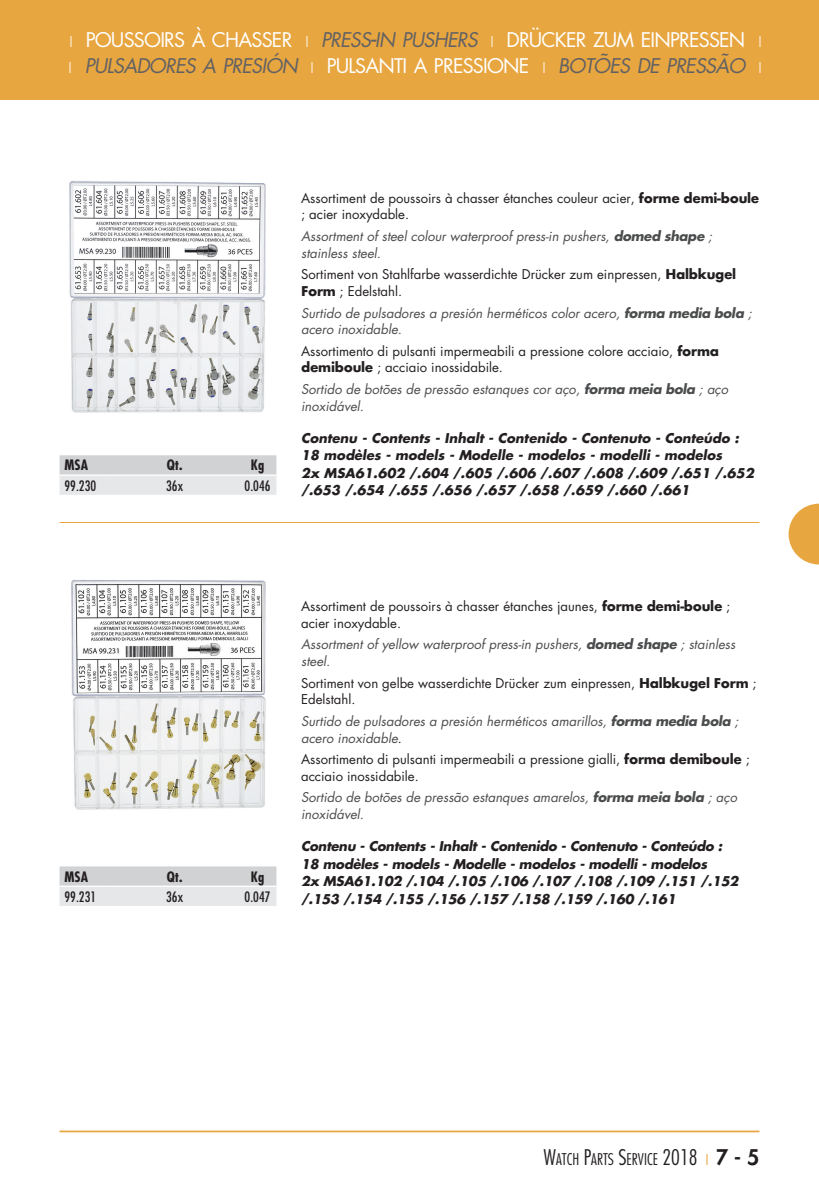
<style>
.page{position:relative;width:819px;height:1191px;background:#fff}
.page>*{position:absolute;margin:0;border:0;box-sizing:border-box;transform-origin:0 0}
.t1{font:19.6px/26.2px "Futura";letter-spacing:-.04em;color:#fff}
.t2{font:300 condensed 15.75px "Futura";color:#231f20}
.t3{font:condensed 14px "Futura";color:#231f20}
.t4{font:700 condensed 14px "Futura";color:#231f20}
.t5{font:13.12px/16.6px "Futura";color:#231f20}
.t6{font:italic 13.12px/16.6px "Futura";color:#4b4c4d}
.t7{font:italic 700 13.12px/17.5px "Futura";letter-spacing:-.01em;color:#231f20}
.s1{font-style:italic;color:#616164}
.s2{font-style:italic;font-size:26.25px;color:#616164}
.s3{font-weight:700}
.s4{font-style:normal;color:#231f20}
.s5{font-size:21px}
.s6{font-weight:800;font-stretch:normal;font-size:21px}
</style>
<div class="page">
<hr style="left:60px;top:1130px;width:699px;height:2px;background:#e8a640">
<div style="left:0;top:0;width:819px;height:99px;background:#e8a640"></div>
<svg style="left:788px;top:504px;width:31px;height:60px"></svg>
<hr style="left:60px;top:522px;width:699px;height:1px;background:#e8a640">
<svg style="left:60px;top:866px;width:216px;height:40px;background:#dcdddf"></svg>
<hr style="left:60px;top:885px;width:51px;height:2px;background:#fff">
<hr style="left:111px;top:885px;width:123px;height:2px;background:#fff">
<hr style="left:234px;top:885px;width:42px;height:2px;background:#fff">
<svg style="left:60px;top:455px;width:216px;height:40px;background:#dbdcde"></svg>
<hr style="left:60px;top:474px;width:51px;height:2px;background:#fff">
<hr style="left:111px;top:474px;width:123px;height:2px;background:#fff">
<hr style="left:234px;top:474px;width:42px;height:2px;background:#fff">
<img style="left:69px;top:181px;width:197px;height:232px">
<img style="left:71px;top:580px;width:195px;height:230px">
<h1 class="t1" style="left:85px;top:26px;width:662px">POUSSOIRS À CHASSER <span class="s1">PRESS</span><span class="s2">-</span><span class="s1">IN PUSHERS</span> DRÜCKER ZUM EINPRESSEN<br><span class="s1">PULSADORES A PRESIÓN</span> PULSANTI A PRESSIONE <span class="s1">BOTÕES DE PRESSÃO</span></h1>
<p class="t4" style="left:64px;top:456px;width:25px">MSA</p>
<p class="t4" style="left:167px;top:456px;width:17px">Qt.</p>
<p class="t4" style="left:251px;top:456px;width:15px">Kg</p>
<p class="t3" style="left:64px;top:477px;width:33px">99.230</p>
<p class="t3" style="left:166px;top:477px;width:19px">36x</p>
<p class="t3" style="left:244px;top:477px;width:27px">0.046</p>
<p class="t5" style="left:301px;top:189px;width:460px">Assortiment de poussoirs à chasser étanches couleur acier, <span class="s3">forme demi-boule </span>; acier inoxydable.</p>
<p class="t6" style="left:301px;top:228px;width:412px">Assortment of steel colour waterproof press-in pushers, <span class="s3">domed shape</span> ; stainless steel.</p>
<p class="t5" style="left:301px;top:266px;width:436px">Sortiment von Stahlfarbe wasserdichte Drücker zum einpressen, <span class="s3">Halbkugel<br>Form</span> ; Edelstahl.</p>
<p class="t6" style="left:301px;top:304px;width:452px">Surtido de pulsadores a presión herméticos color acero, <span class="s3">forma media bola</span> ; acero inoxidable.</p>
<p class="t5" style="left:301px;top:342px;width:419px">Assortimento di pulsanti impermeabili a pressione colore acciaio, <span class="s3">forma demiboule</span> ; acciaio inossidabile.</p>
<p class="t6" style="left:301px;top:380px;width:428px">Sortido de botões de pressão estanques cor aço, <span class="s3">forma meia bola</span> ; aço inoxidável.</p>
<p class="t7" style="left:301px;top:429px;width:454px">Contenu - Contents - Inhalt - Contenido - Contenuto - Conteúdo :<br>18 modèles - models - Modelle - modelos - modelli - modelos<br>2x MSA61.602 /.604 /.605 /.606 /.607 /.608 /.609 /.651 /.652 /.653 /.654 /.655 /.656 /.657 /.658 /.659 /.660 /.661</p>
<p class="t4" style="left:64px;top:867px;width:25px">MSA</p>
<p class="t4" style="left:167px;top:867px;width:17px">Qt.</p>
<p class="t4" style="left:251px;top:867px;width:15px">Kg</p>
<p class="t3" style="left:64px;top:888px;width:33px">99.231</p>
<p class="t3" style="left:166px;top:888px;width:19px">36x</p>
<p class="t3" style="left:244px;top:888px;width:27px">0.047</p>
<p class="t5" style="left:301px;top:598px;width:430px">Assortiment de poussoirs à chasser étanches jaunes, <span class="s3">forme demi-boule</span> ; acier inoxydable.</p>
<p class="t6" style="left:301px;top:636px;width:435px">Assortment of yellow waterproof press-in pushers, <span class="s3">domed shape</span> ; stainless steel.</p>
<p class="t5" style="left:301px;top:674px;width:457px">Sortiment von gelbe wasserdichte Drücker zum einpressen, <span class="s3">Halbkugel Form</span> ;<br>Edelstahl.</p>
<p class="t6" style="left:301px;top:712px;width:439px">Surtido de pulsadores a presión herméticos amarillos, <span class="s3">forma media bola</span> ; acero inoxidable<span class="s4">.</span></p>
<p class="t5" style="left:301px;top:751px;width:450px">Assortimento di pulsanti impermeabili a pressione gialli, <span class="s3">forma demiboule</span> ; acciaio inossidabile.</p>
<p class="t6" style="left:301px;top:789px;width:437px">Sortido de botões de pressão estanques amarelos, <span class="s3">forma meia bola</span> ; aço inoxidável.</p>
<p class="t7" style="left:301px;top:837px;width:439px">Contenu - Contents - Inhalt - Contenido - Contenuto - Conteúdo :<br>18 modèles - models - Modelle - modelos - modelli - modelos<br>2x MSA61.102 /.104 /.105 /.106 /.107 /.108 /.109 /.151 /.152 /.153 /.154 /.155 /.156 /.157 /.158 /.159 /.160 /.161</p>
<p class="t2" style="left:543px;top:1149px;width:217px"><span class="s5">W</span>ATCH <span class="s5">P</span>ARTS <span class="s5">S</span>ERVICE <span class="s5">2018</span> <span class="s6">7 - 5</span></p>
</div>
